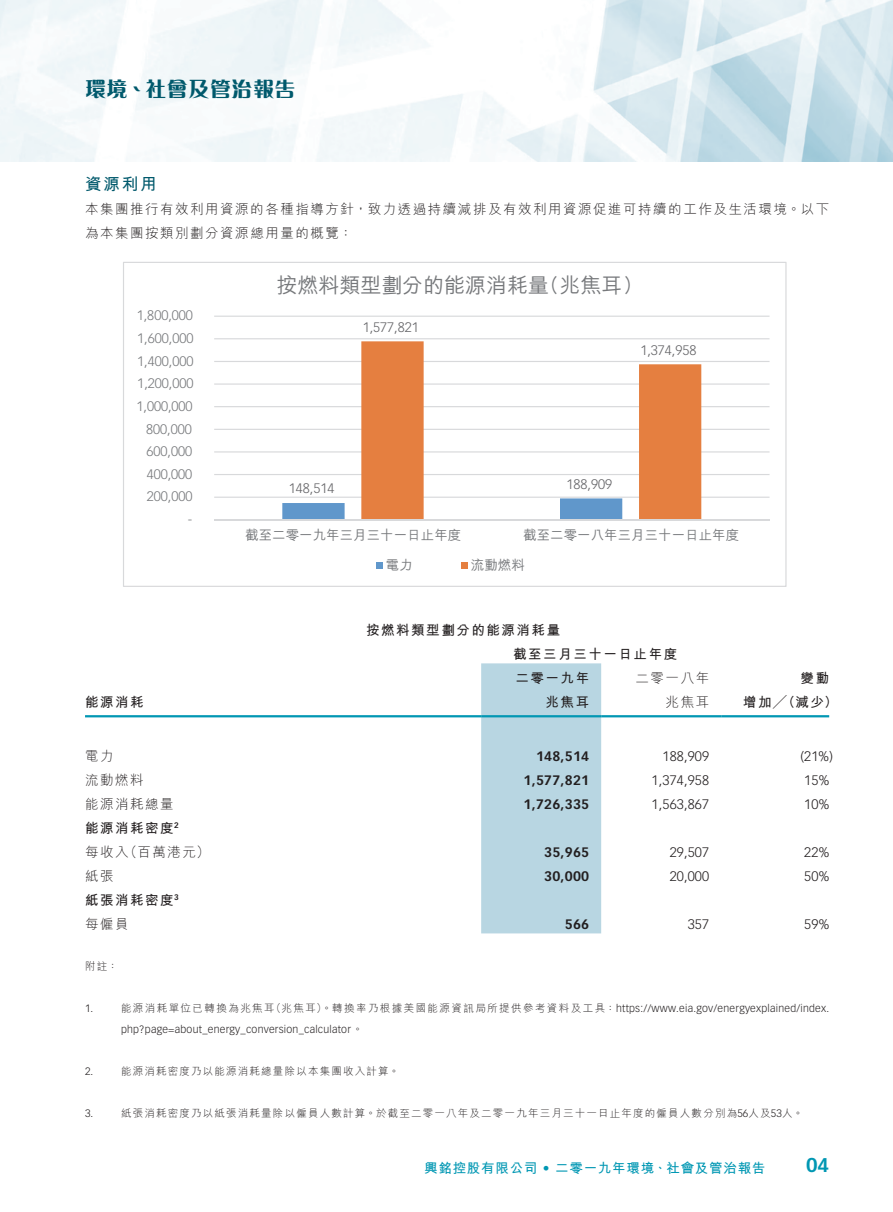
<style>
.page{position:relative;width:893px;height:1212px;background:#fff}
.page>*{position:absolute;margin:0;border:0;box-sizing:border-box;transform-origin:0 0}
.t1{font:21px "M Hei HK Medium E Ten B5 H";color:#76787b}
.t2{font:800 21px "M Ellan HK";letter-spacing:.025em;color:#00596c}
.t3{font:700 19.5px "Vectora LT Std";color:#0197b3}
._04___H2{font:700 16.5px "M Hei HK";color:#00596c}
._01_Body_Text{font:300 13.5px/24px "M Hei HK";letter-spacing:.115em;color:#231f20}
.t4{font:300 13.5px "Vectora LT Std";color:#76787b}
._01_Body_Text-2{font:300 13.5px "Vectora LT Std";letter-spacing:.015em;color:#231f20}
._01_Body_Text-3{font:700 13.5px/24px "M Hei HK";letter-spacing:.115em;color:#231f20;text-align:right}
._01_Body_Text-4{font:700 13.5px "Vectora LT Std";letter-spacing:.015em;color:#231f20}
.t5{font:13.5px "M Hei HK Medium E Ten B5 H";color:#76787b}
.t6{font:300 13.5px "Vectora LT Std";color:#636366}
._15_Table_Stub{font:300 13.5px "M Hei HK";letter-spacing:.115em;color:#231f20}
.t7{font:700 13.5px "M Hei HK";letter-spacing:.055em;color:#0197b3}
._15_Table_Stub-2{font:700 13.5px "M Hei HK";letter-spacing:.115em;color:#231f20}
._21_IN0__Note{font:300 10.5px "Vectora LT Std";letter-spacing:.025em;color:#231f20}
._21_IN0__Note-2{font:300 10.5px "M Hei HK";letter-spacing:.115em;color:#231f20}
._21_IN0__Note-3{font:300 10.5px "M Hei HK";letter-spacing:.135em;color:#231f20}
._25_P0__Note{font:300 10.5px "M Hei HK";color:#231f20}
._15_Table_Stub-3{font:700 7.8px "Vectora LT Std";color:#231f20}
.s1{font-family:"M Hei HK"}
.s2{font-family:"Vectora LT Std"}
</style>
<div class="page">
<img style="left:0;top:0;width:893px;height:161px">
<svg style="left:123px;top:262px;width:663px;height:325px"></svg>
<svg style="left:481px;top:663px;width:120px;height:270px;background:#b8d6e2"></svg>
<hr style="left:85px;top:715px;width:396px;height:2px;background:#0197b3">
<hr style="left:481px;top:715px;width:120px;height:2px;background:#0197b3">
<hr style="left:601px;top:715px;width:120px;height:2px;background:#0197b3">
<hr style="left:721px;top:715px;width:108px;height:2px;background:#0197b3">
<h1 class="t2" style="left:85px;top:79px;width:212px">環境、社會及管治報告</h1>
<p class="_04___H2" style="left:85px;top:172px;width:73px">資源利用</p>
<p class="_01_Body_Text" style="left:85px;top:197px;width:746px">本集團推行有效利用資源的各種指導方針，致力透過持續減排及有效利用資源促進可持續的工作及生活環境。以下為本集團按類別劃分資源總用量的概覽：</p>
<p class="t4" style="left:137px;top:308px;width:58px">1,800,000</p>
<p class="t4" style="left:137px;top:331px;width:58px">1,600,000</p>
<p class="t4" style="left:137px;top:353px;width:58px">1,400,000</p>
<p class="t4" style="left:137px;top:376px;width:58px">1,200,000</p>
<p class="t4" style="left:136px;top:398px;width:58px">1,000,000</p>
<p class="t4" style="left:146px;top:421px;width:47px">800,000</p>
<p class="t4" style="left:147px;top:444px;width:47px">600,000</p>
<p class="t4" style="left:147px;top:466px;width:47px">400,000</p>
<p class="t4" style="left:147px;top:489px;width:47px">200,000</p>
<p class="t4" style="left:188px;top:511px;width:6px">-</p>
<p class="_15_Table_Stub-2" style="left:85px;top:692px;width:60px">能源消耗</p>
<p class="_15_Table_Stub" style="left:85px;top:749px;width:30px">電力</p>
<p class="_15_Table_Stub" style="left:85px;top:773px;width:60px">流動燃料</p>
<p class="_15_Table_Stub" style="left:85px;top:797px;width:90px">能源消耗總量</p>
<p class="_15_Table_Stub-2" style="left:85px;top:818px;width:90px">能源消耗密度</p>
<p class="_15_Table_Stub-3" style="left:174px;top:821px;width:6px">2</p>
<p class="_15_Table_Stub" style="left:124px;top:845px;width:87px">（百萬港元(</p>
<p class="_15_Table_Stub" style="left:85px;top:845px;width:45px">每收入</p>
<p class="_15_Table_Stub" style="left:85px;top:869px;width:30px">紙張</p>
<p class="_15_Table_Stub-2" style="left:85px;top:890px;width:90px">紙張消耗密度</p>
<p class="_15_Table_Stub-3" style="left:174px;top:893px;width:6px">3</p>
<p class="_15_Table_Stub" style="left:85px;top:917px;width:45px">每僱員</p>
<p class="_25_P0__Note" style="left:85px;top:960px;width:34px">附註：</p>
<p class="t1" style="left:276px;top:270px;width:358px">按燃料類型劃分的能源消耗量(兆焦耳(</p>
<p class="t6" style="left:363px;top:319px;width:57px">1,577,821</p>
<p class="t6" style="left:640px;top:342px;width:58px">1,374,958</p>
<p class="t6" style="left:289px;top:481px;width:47px">148,514</p>
<p class="t6" style="left:567px;top:476px;width:47px">188,909</p>
<p class="t5" style="left:245px;top:526px;width:217px">截至二零一九年三月三十一日止年度</p>
<p class="t5" style="left:386px;top:555px;width:28px">電力</p>
<p class="t5" style="left:523px;top:526px;width:217px">截至二零一八年三月三十一日止年度</p>
<p class="t5" style="left:471px;top:555px;width:55px">流動燃料</p>
<p class="_01_Body_Text-3" style="left:366px;top:616px;width:196px">按燃料類型劃分的能源消耗量</p>
<p class="_01_Body_Text-3" style="left:513px;top:640px;width:166px">截至三月三十一日止年度</p>
<p class="_01_Body_Text-3" style="left:515px;top:664px;width:75px">二零一九年兆焦耳</p>
<p class="_01_Body_Text" style="left:636px;top:665px;width:75px;text-align:right">二零一八年兆焦耳</p>
<p class="_01_Body_Text-3" style="left:743px;top:664px;width:96px;text-align:left;text-indent:58px">變動增加╱（減少(</p>
<p class="_01_Body_Text-4" style="left:536px;top:748px;width:55px">148,514</p>
<p class="_01_Body_Text-2" style="left:662px;top:748px;width:48px">188,909</p>
<p class="_01_Body_Text-2" style="left:800px;top:748px;width:34px">)21%(</p>
<p class="_01_Body_Text-4" style="left:524px;top:772px;width:67px">1,577,821</p>
<p class="_01_Body_Text-2" style="left:652px;top:772px;width:59px">1,374,958</p>
<p class="_01_Body_Text-2" style="left:804px;top:772px;width:26px">15%</p>
<p class="_01_Body_Text-4" style="left:524px;top:796px;width:67px">1,726,335</p>
<p class="_01_Body_Text-2" style="left:652px;top:796px;width:59px">1,563,867</p>
<p class="_01_Body_Text-2" style="left:804px;top:796px;width:26px">10%</p>
<p class="_01_Body_Text-4" style="left:544px;top:844px;width:46px">35,965</p>
<p class="_01_Body_Text-2" style="left:670px;top:844px;width:41px">29,507</p>
<p class="_01_Body_Text-2" style="left:804px;top:844px;width:26px">22%</p>
<p class="_01_Body_Text-4" style="left:544px;top:868px;width:46px">30,000</p>
<p class="_01_Body_Text-2" style="left:670px;top:868px;width:41px">20,000</p>
<p class="_01_Body_Text-2" style="left:804px;top:868px;width:26px">50%</p>
<p class="_01_Body_Text-4" style="left:565px;top:916px;width:26px">566</p>
<p class="_01_Body_Text-2" style="left:688px;top:916px;width:23px">357</p>
<p class="_01_Body_Text-2" style="left:804px;top:916px;width:26px">59%</p>
<p class="_21_IN0__Note" style="left:85px;top:1002px;width:10px">1.</p>
<p class="_21_IN0__Note" style="left:85px;top:1065px;width:10px">2.</p>
<p class="_21_IN0__Note" style="left:85px;top:1107px;width:10px">3.</p>
<p class="_21_IN0__Note" style="left:271px;top:1002px;width:560px"><span class="s1">（兆焦耳）。轉換率乃根據美國能源資訊局所提供參考資料及工具：</span>https://www.eia.gov/energyexplained/index.</p>
<p class="_21_IN0__Note-3" style="left:121px;top:1002px;width:155px">能源消耗單位已轉換為兆焦耳</p>
<p class="_21_IN0__Note" style="left:121px;top:1023px;width:243px">php?page=about_energy_conversion_calculator<span class="s1">。</span></p>
<p class="_21_IN0__Note-2" style="left:121px;top:1065px;width:280px">能源消耗密度乃以能源消耗總量除以本集團收入計算。</p>
<p class="_21_IN0__Note-2" style="left:121px;top:1107px;width:684px">紙張消耗密度乃以紙張消耗量除以僱員人數計算。於截至二零一八年及二零一九年三月三十一日止年度的僱員人數分別為<span class="s2">56</span>人及<span class="s2">53</span>人。</p>
<p class="t7" style="left:424px;top:1158px;width:343px">興銘控股有限公司 <span class="s2">•</span> 二零一九年環境、社會及管治報告</p>
<h2 class="t3" style="left:806px;top:1153px;width:24px">04</h2>
</div>
